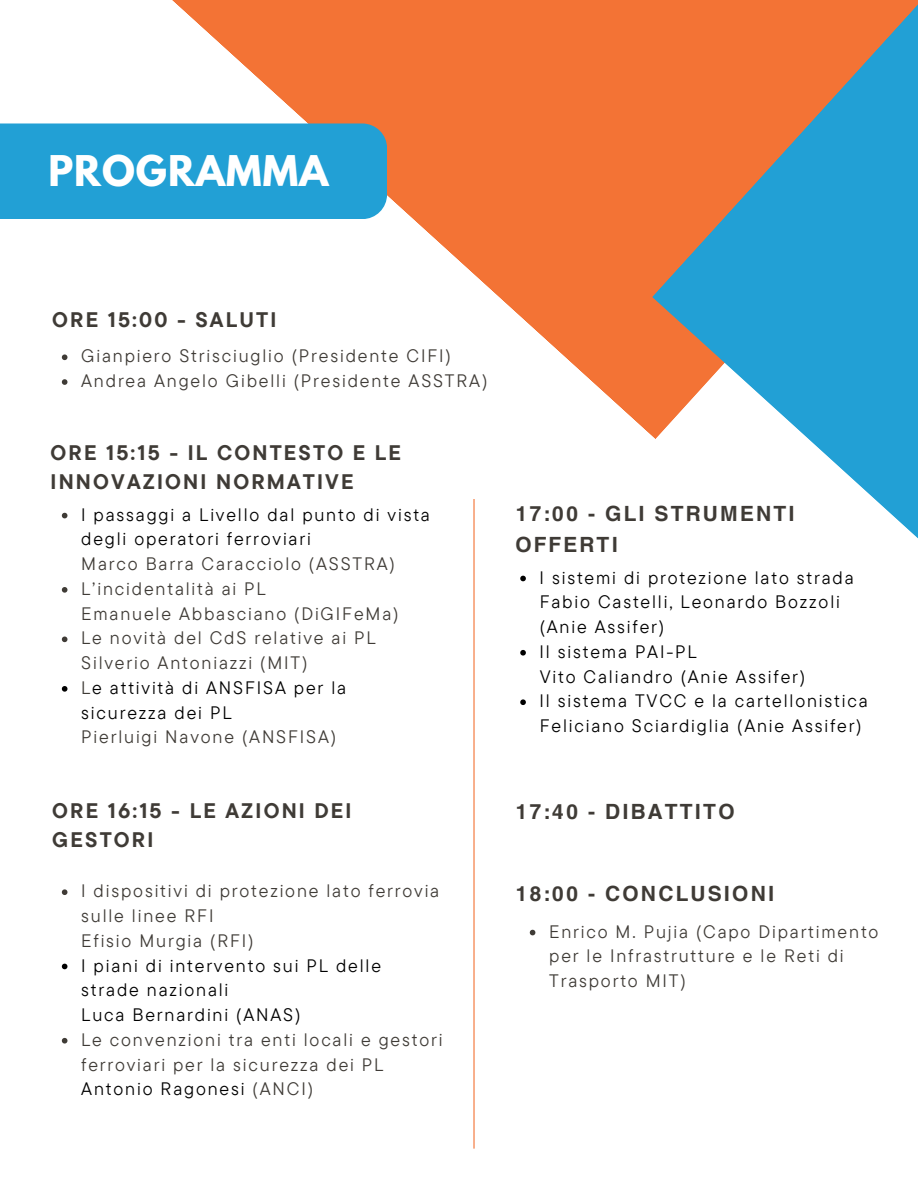
<style>
.page{position:relative;width:918px;height:1188px;background:#fff}
.page>*{position:absolute;margin:0;border:0;box-sizing:border-box;transform-origin:0 0}
.t1{font:700 37.5px "League Spartan";letter-spacing:.025em;color:#fff}
.t2{font:700 21px/29.2px "TT Commons Pro";letter-spacing:.105em;color:#3f3b36}
.t3{font:700 21px/31.5px "Helvetica World";letter-spacing:.105em;color:#3f3b36}
.t4{font:18px/24.8px "TT Commons Pro";letter-spacing:.105em;color:#3f3b36}
.t5{font:18px/24.8px "TT Commons Pro";letter-spacing:.105em;color:#000}
.s1{color:#3f3b36}
</style>
<div class="page">
<svg style="left:62px;top:354px;width:5px;height:6px"></svg>
<svg style="left:62px;top:379px;width:5px;height:6px"></svg>
<svg style="left:62px;top:513px;width:5px;height:5px"></svg>
<svg style="left:62px;top:587px;width:5px;height:6px"></svg>
<svg style="left:62px;top:637px;width:5px;height:5px"></svg>
<svg style="left:62px;top:686px;width:5px;height:6px"></svg>
<svg style="left:62px;top:889px;width:5px;height:6px"></svg>
<svg style="left:62px;top:964px;width:5px;height:5px"></svg>
<svg style="left:62px;top:1038px;width:5px;height:6px"></svg>
<svg style="left:520px;top:576px;width:6px;height:5px"></svg>
<svg style="left:520px;top:650px;width:6px;height:6px"></svg>
<svg style="left:520px;top:699px;width:6px;height:6px"></svg>
<svg style="left:530px;top:930px;width:5px;height:5px"></svg>
<hr style="left:473px;top:499px;width:2px;height:650px;background:#f37335">
<svg style="left:172px;top:0;width:480px;height:436px;fill:#f37335"></svg>
<div style="left:0;top:123px;width:387px;height:96px;background:#22a0d5"></div>
<svg style="left:652px;top:0;width:266px;height:539px"></svg>
<p class="t1" style="left:48px;top:153px;width:282px">PROGRAMMA</p>
<p class="t2" style="left:52px;top:304px;width:226px">ORE 15:00 - SALUTI</p>
<h2 class="t4" style="left:81px;top:343px;width:371px">Gianpiero Strisciuglio (Presidente CIFI)</h2>
<p class="t4" style="left:81px;top:368px;width:408px">Andrea Angelo Gibelli (Presidente ASSTRA)</p>
<p class="t2" style="left:51px;top:437px;width:352px">ORE 15:15 - IL CONTESTO E LE<br>INNOVAZIONI NORMATIVE</p>
<h2 class="t5" style="left:81px;top:502px;width:350px">I passaggi a Livello dal punto di vista degli operatori ferroviari</h2>
<h2 class="t4" style="left:81px;top:551px;width:315px">Marco Barra Caracciolo (ASSTRA)</h2>
<p class="t4" style="left:81px;top:576px;width:186px">L’incidentalità ai PL</p>
<p class="t4" style="left:81px;top:601px;width:319px">Emanuele Abbasciano (DiGIFeMa)</p>
<p class="t4" style="left:81px;top:625px;width:296px">Le novità del CdS relative ai PL</p>
<p class="t4" style="left:81px;top:650px;width:228px">Silverio Antoniazzi (MIT)</p>
<p class="t5" style="left:81px;top:675px;width:266px"><span class="s1">L</span>e attività di ANSFISA per la</p>
<p class="t5" style="left:81px;top:700px;width:152px">sicurezza dei PL</p>
<p class="t4" style="left:81px;top:724px;width:256px">Pierluigi Navone (ANSFISA)</p>
<h1 class="t2" style="left:52px;top:796px;width:301px">ORE 16:15 - LE AZIONI DEI<br>GESTORI</h1>
<p class="t4" style="left:81px;top:878px;width:360px">I dispositivi di protezione lato ferrovia sulle linee RFI</p>
<p class="t4" style="left:81px;top:928px;width:174px">Efisio Murgia (RFI)</p>
<p class="t5" style="left:81px;top:952px;width:301px">I piani di intervento sui PL delle</p>
<p class="t5" style="left:81px;top:977px;width:149px">strade nazionali</p>
<p class="t5" style="left:81px;top:1002px;width:221px">Luca Bernardini (ANAS)</p>
<p class="t4" style="left:81px;top:1027px;width:363px">Le convenzioni tra enti locali e gestori ferroviari per la sicurezza dei PL</p>
<p class="t5" style="left:81px;top:1076px;width:233px">Antonio Ragonesi <span class="s1">(ANCI)</span></p>
<p class="t3" style="left:515px;top:495px;width:281px">17:00 - GLI STRUMENTI<br>OFFERTI</p>
<h2 class="t5" style="left:540px;top:564px;width:316px">I sistemi di protezione lato strada</h2>
<h2 class="t5" style="left:540px;top:589px;width:302px">Fabio Castelli, Leonardo Bozzoli</h2>
<p class="t5" style="left:540px;top:614px;width:126px">(Anie Assifer)</p>
<p class="t5" style="left:540px;top:639px;width:159px">Il sistema PAI-PL</p>
<p class="t5" style="left:540px;top:663px;width:267px">Vito Caliandro (Anie Assifer)</p>
<p class="t5" style="left:540px;top:688px;width:330px">Il sistema TVCC e la cartellonistica</p>
<p class="t5" style="left:540px;top:713px;width:323px">Feliciano Sciardiglia (Anie Assifer)</p>
<p class="t3" style="left:515px;top:794px;width:221px">17:40 - DIBATTITO</p>
<p class="t3" style="left:515px;top:876px;width:261px">18:00 - CONCLUSIONI</p>
<h2 class="t4" style="left:549px;top:919px;width:331px">Enrico M. Pujia (Capo Dipartimento</h2>
<p class="t4" style="left:549px;top:943px;width:296px">per le Infrastrutture e le Reti di</p>
<p class="t4" style="left:549px;top:968px;width:138px">Trasporto MIT)</p>
</div>
